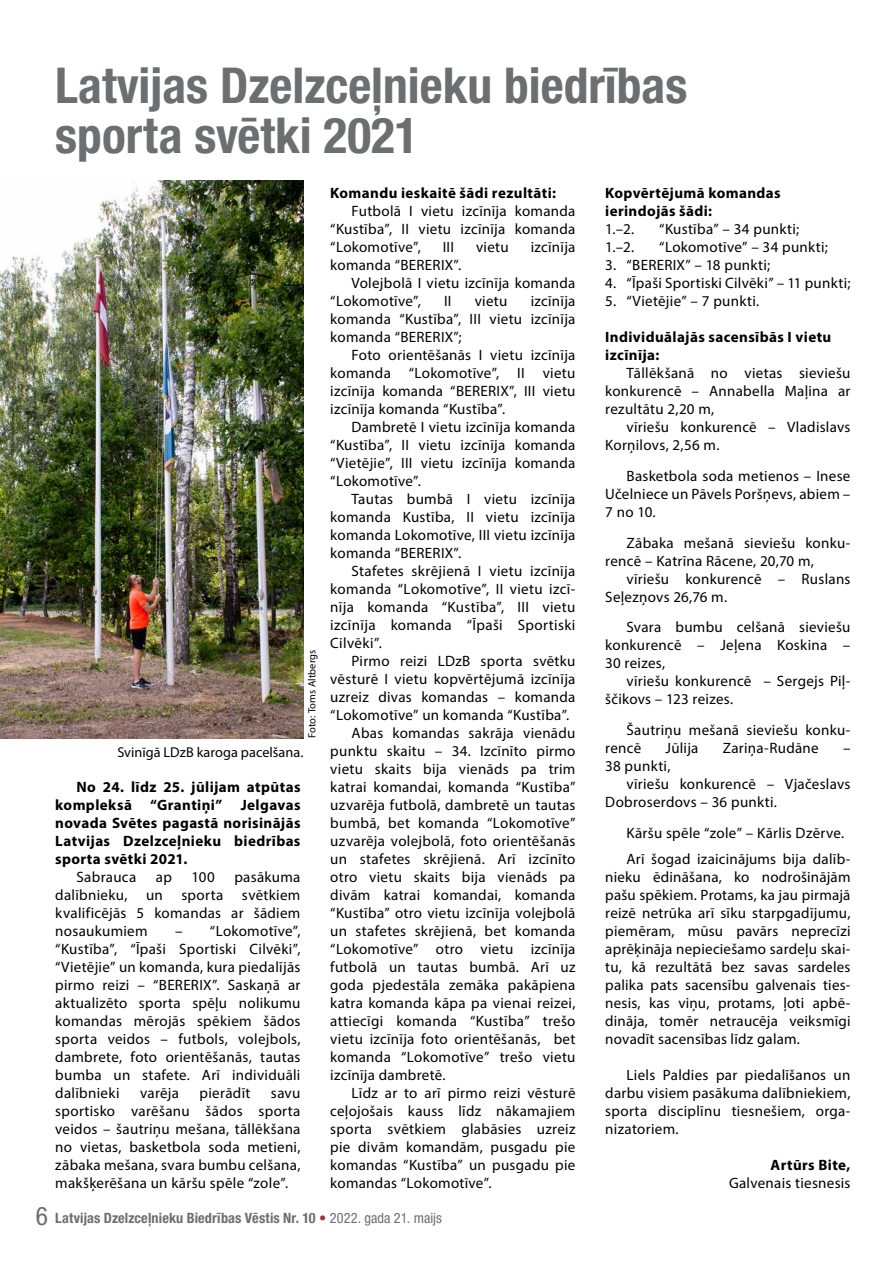
<style>
.page{position:relative;width:893px;height:1263px;background:#fff}
.page>*{position:absolute;margin:0;border:0;box-sizing:border-box;transform-origin:0 0}
.t1{font:700 condensed 49.5px/49.5px "Helvetica Neue LTW1 G";color:#6d6e71}
.t2{font:15px/18px "Myriad Pro";letter-spacing:.02em;color:#000;text-align:justify}
.t3{font:700 15px/18px "Myriad Pro";letter-spacing:.025em;color:#000}
.t4{font:700 condensed 14.25px "Helvetica Neue LTW1 G";letter-spacing:.01em;color:#6d6e71}
.t5{font:14.25px "Myriad Pro";color:#000}
.t6{font:10.5px "Myriad Pro";letter-spacing:.01em;color:#000}
.s1{font-weight:400;font-size:25.5px}
.s2{color:#a73138}
.s3{font-weight:400}
</style>
<div class="page">
<img style="left:0;top:180px;width:303px;height:558px">
<h1 class="t1" style="left:55px;top:61px;width:634px">Latvijas Dzelzceļnieku biedrības sporta svētki 2021</h1>
<p class="t6" style="left:305px;top:738px;width:90px;rotate:-90deg">Foto: Toms Altbergs</p>
<p class="t5" style="left:118px;top:744px;width:187px">Svinīgā LDzB karoga pacelšana.</p>
<p class="t3" style="left:55px;top:777px;width:247px;text-align:justify;text-indent:21px">No 24. līdz 25. jūlijam atpūtas kompleksā “Grantiņi” Jelgavas novada Svētes pagastā norisinājās Latvijas Dzelzceļnieku biedrības sporta svētki 2021.</p>
<p class="t2" style="left:77px;top:868px;width:61px">Sabrauca</p>
<p class="t2" style="left:156px;top:868px;width:18px">ap</p>
<p class="t2" style="left:192px;top:868px;width:25px">100</p>
<p class="t2" style="left:55px;top:868px;width:247px;text-indent:179px">pasākuma dalībnieku, un sporta svētkiem kvalificējās 5 komandas ar šādiem nosaukumiem</p>
<p class="t2" style="left:55px;top:922px;width:247px;text-indent:120px">– “Lokomotīve”, “Kustība”, “Īpaši Sportiski Cilvēki”, “Vietējie” un komanda, kura piedalījās pirmo reizi – “BERERIX”. Saskaņā ar aktualizēto sporta spēļu nolikumu komandas mērojās spēkiem šādos sporta veidos – futbols, volejbols, dambrete, foto orientēšanās, tautas bumba un stafete. Arī individuāli dalībnieki</p>
<p class="t2" style="left:140px;top:1084px;width:41px">varēja</p>
<p class="t2" style="left:200px;top:1084px;width:52px">pierādīt</p>
<p class="t2" style="left:55px;top:1084px;width:247px;text-indent:216px">savu sportisko varēšanu šādos sporta veidos – šautriņu mešana, tāllēkšana no vietas, basketbola soda metieni, zābaka mešana, svara bumbu celšana, makšķerēšana un kāršu spēle “zole”.</p>
<p class="t3" style="left:330px;top:183px;width:227px">Komandu ieskaitē šādi rezultāti:</p>
<p class="t2" style="left:330px;top:202px;width:247px;text-indent:21px">Futbolā I vietu izcīnīja komanda “Kustība”, II vietu izcīnīja komanda “Lokomotīve”,</p>
<p class="t2" style="left:443px;top:238px;width:13px">III</p>
<p class="t2" style="left:476px;top:238px;width:34px">vietu</p>
<p class="t2" style="left:531px;top:238px;width:46px">izcīnīja</p>
<p class="t2" style="left:330px;top:256px;width:132px">komanda “BERERIX”.</p>
<p class="t2" style="left:352px;top:274px;width:225px">Volejbolā I vietu izcīnīja komanda</p>
<p class="t2" style="left:330px;top:292px;width:92px">“Lokomotīve”,</p>
<p class="t2" style="left:444px;top:292px;width:9px">II</p>
<p class="t2" style="left:475px;top:292px;width:34px">vietu</p>
<p class="t2" style="left:330px;top:292px;width:247px;text-indent:200px">izcīnīja komanda “Kustība”, III vietu izcīnīja komanda “BERERIX”;</p>
<p class="t2" style="left:330px;top:346px;width:247px;text-indent:21px">Foto orientēšanās I vietu izcīnīja komanda “Lokomotīve”, II vietu izcīnīja komanda “BERERIX”, III vietu izcīnīja komanda “Kustība”.</p>
<p class="t2" style="left:330px;top:418px;width:247px;text-indent:21px">Dambretē I vietu izcīnīja komanda “Kustība”, II vietu izcīnīja komanda “Vietējie”, III vietu izcīnīja komanda “Lokomotīve”.</p>
<p class="t2" style="left:330px;top:490px;width:247px;text-indent:21px">Tautas bumbā I vietu izcīnīja komanda Kustība, II vietu izcīnīja komanda Lokomotīve, III vietu izcīnīja komanda “BERERIX”.</p>
<p class="t2" style="left:330px;top:562px;width:247px;text-indent:21px">Stafetes skrējienā I vietu izcīnīja komanda “Lokomotīve”, II vietu izcī&shy;nīja komanda “Kustība”, III vietu izcīnīja komanda “Īpaši Sportiski Cilvēki”.</p>
<p class="t2" style="left:352px;top:652px;width:225px">Pirmo reizi LDzB sporta svētku</p>
<p class="t2" style="left:330px;top:670px;width:247px">vēsturē I vietu kopvērtējumā izcīnīja</p>
<p class="t2" style="left:330px;top:688px;width:247px">uzreiz divas komandas – komanda</p>
<p class="t2" style="left:330px;top:706px;width:241px">“Lokomotīve” un komanda “Kustība”.</p>
<p class="t2" style="left:352px;top:724px;width:225px">Abas komandas sakrāja vienādu</p>
<p class="t2" style="left:330px;top:742px;width:247px">punktu skaitu – 34. Izcīnīto pirmo</p>
<p class="t2" style="left:330px;top:760px;width:247px">vietu skaits bija vienāds pa trim</p>
<p class="t2" style="left:330px;top:778px;width:247px">katrai komandai, komanda “Kustība”</p>
<p class="t2" style="left:330px;top:796px;width:247px">uzvarēja futbolā, dambretē un tautas</p>
<p class="t2" style="left:330px;top:814px;width:247px">bumbā, bet komanda “Lokomotīve”</p>
<p class="t2" style="left:330px;top:832px;width:247px">uzvarēja volejbolā, foto orientēšanās</p>
<p class="t2" style="left:330px;top:850px;width:247px">un stafetes skrējienā. Arī izcīnīto</p>
<p class="t2" style="left:330px;top:868px;width:247px">otro vietu skaits bija vienāds pa</p>
<p class="t2" style="left:330px;top:886px;width:247px">divām katrai komandai, komanda</p>
<p class="t2" style="left:330px;top:904px;width:247px">“Kustība” otro vietu izcīnīja volejbolā</p>
<p class="t2" style="left:330px;top:922px;width:247px">un stafetes skrējienā, bet komanda</p>
<p class="t2" style="left:330px;top:940px;width:247px">“Lokomotīve” otro vietu izcīnīja</p>
<p class="t2" style="left:330px;top:958px;width:247px">futbolā un tautas bumbā. Arī uz</p>
<p class="t2" style="left:330px;top:976px;width:247px">goda pjedestāla zemāka pakāpiena</p>
<p class="t2" style="left:330px;top:994px;width:247px">katra komanda kāpa pa vienai reizei,</p>
<p class="t2" style="left:330px;top:1012px;width:247px">attiecīgi komanda “Kustība” trešo</p>
<p class="t2" style="left:330px;top:1030px;width:247px">vietu izcīnīja foto orientēšanās, bet</p>
<p class="t2" style="left:330px;top:1048px;width:247px">komanda “Lokomotīve” trešo vietu</p>
<p class="t2" style="left:330px;top:1066px;width:117px">izcīnīja dambretē.</p>
<p class="t2" style="left:352px;top:1084px;width:225px">Līdz ar to arī pirmo reizi vēsturē</p>
<p class="t2" style="left:330px;top:1102px;width:247px">ceļojošais kauss līdz nākamajiem</p>
<p class="t2" style="left:330px;top:1120px;width:247px">sporta svētkiem glabāsies uzreiz</p>
<p class="t2" style="left:330px;top:1138px;width:247px">pie divām komandām, pusgadu pie</p>
<p class="t2" style="left:330px;top:1156px;width:247px">komandas “Kustība” un pusgadu pie</p>
<p class="t2" style="left:330px;top:1174px;width:163px">komandas “Lokomotīve”.</p>
<p class="t4" style="left:36px;top:1209px;width:408px"><span class="s1">6</span> Latvijas Dzelzceļnieku Biedrības Vēstis Nr. 10 <span class="s2">•</span> <span class="s3">2022. gada 21. maijs</span></p>
<p class="t3" style="left:605px;top:183px;width:177px">Kopvērtējumā komandas ierindojās šādi:</p>
<p class="t2" style="left:605px;top:220px;width:30px">1.–2.</p>
<p class="t2" style="left:659px;top:220px;width:141px">“Kustība” – 34 punkti;</p>
<p class="t2" style="left:605px;top:238px;width:30px">1.–2.</p>
<p class="t2" style="left:659px;top:238px;width:170px">“Lokomotīve” – 34 punkti;</p>
<p class="t2" style="left:605px;top:256px;width:166px">3. “BERERIX” – 18 punkti;</p>
<p class="t2" style="left:605px;top:274px;width:247px">4. “Īpaši Sportiski Cilvēki” – 11 punkti;</p>
<p class="t2" style="left:605px;top:292px;width:156px">5. “Vietējie” – 7 punkti.</p>
<p class="t3" style="left:605px;top:327px;width:228px">Individuālajās sacensībās I vietu izcīnīja:</p>
<p class="t2" style="left:605px;top:364px;width:247px;text-indent:21px">Tāllēkšanā no vietas sieviešu konkurencē – Annabella Maļina ar rezultātu 2,20 m,</p>
<p class="t2" style="left:605px;top:418px;width:247px;text-indent:21px">vīriešu konkurencē – Vladislavs<br>Korņilovs, 2,56 m.</p>
<p class="t2" style="left:605px;top:466px;width:247px;text-indent:21px">Basketbola soda metienos – Inese Učelniece un Pāvels Poršņevs, abiem – 7 no 10.</p>
<p class="t2" style="left:605px;top:533px;width:247px;text-indent:21px">Zābaka mešanā sieviešu konku&shy;rencē – Katrīna Rācene, 20,70 m,</p>
<p class="t2" style="left:605px;top:569px;width:247px;text-indent:21px">vīriešu konkurencē – Ruslans<br>Seļezņovs 26,76 m.</p>
<p class="t2" style="left:605px;top:618px;width:247px;text-indent:21px">Svara bumbu celšanā sieviešu konkurencē – Jeļena Koskina – 30 reizes,</p>
<p class="t2" style="left:605px;top:672px;width:247px;text-indent:21px">vīriešu konkurencē – Sergejs Piļ&shy;ščikovs – 123 reizes.</p>
<p class="t2" style="left:605px;top:721px;width:247px;text-indent:21px">Šautriņu mešanā sieviešu konku&shy;rencē</p>
<p class="t2" style="left:665px;top:739px;width:35px">Jūlija</p>
<p class="t2" style="left:723px;top:739px;width:98px">Zariņa-Rudāne</p>
<p class="t2" style="left:843px;top:739px;width:9px">–</p>
<p class="t2" style="left:605px;top:757px;width:67px">38 punkti,</p>
<p class="t2" style="left:626px;top:775px;width:225px">vīriešu konkurencē – Vjačeslavs</p>
<p class="t2" style="left:605px;top:793px;width:173px">Dobroserdovs – 36 punkti.</p>
<p class="t2" style="left:626px;top:819px;width:225px;line-height:26.5px">Kāršu spēle “zole” – Kārlis Dzērve.<br>Arī šogad izaicinājums bija dalīb-</p>
<p class="t2" style="left:605px;top:868px;width:247px">nieku ēdināšana, ko nodrošinājām pašu spēkiem. Protams, ka jau pirmajā reizē netrūka arī sīku starpgadījumu, piemēram, mūsu pavārs neprecīzi aprēķināja nepieciešamo sardeļu skai&shy;tu, kā rezultātā bez savas sardeles palika pats sacensību galvenais ties&shy;nesis, kas viņu, protams, ļoti apbē&shy;dināja, tomēr netraucēja veiksmīgi novadīt sacensības līdz galam.</p>
<p class="t2" style="left:605px;top:1066px;width:247px;text-indent:21px">Liels Paldies par piedalīšanos un darbu visiem pasākuma dalībniekiem, sporta disciplīnu tiesnešiem, orga&shy;nizatoriem.</p>
<p class="t3" style="left:771px;top:1155px;width:81px">Artūrs Bite,</p>
<p class="t2" style="left:729px;top:1174px;width:123px">Galvenais tiesnesis</p>
</div>
